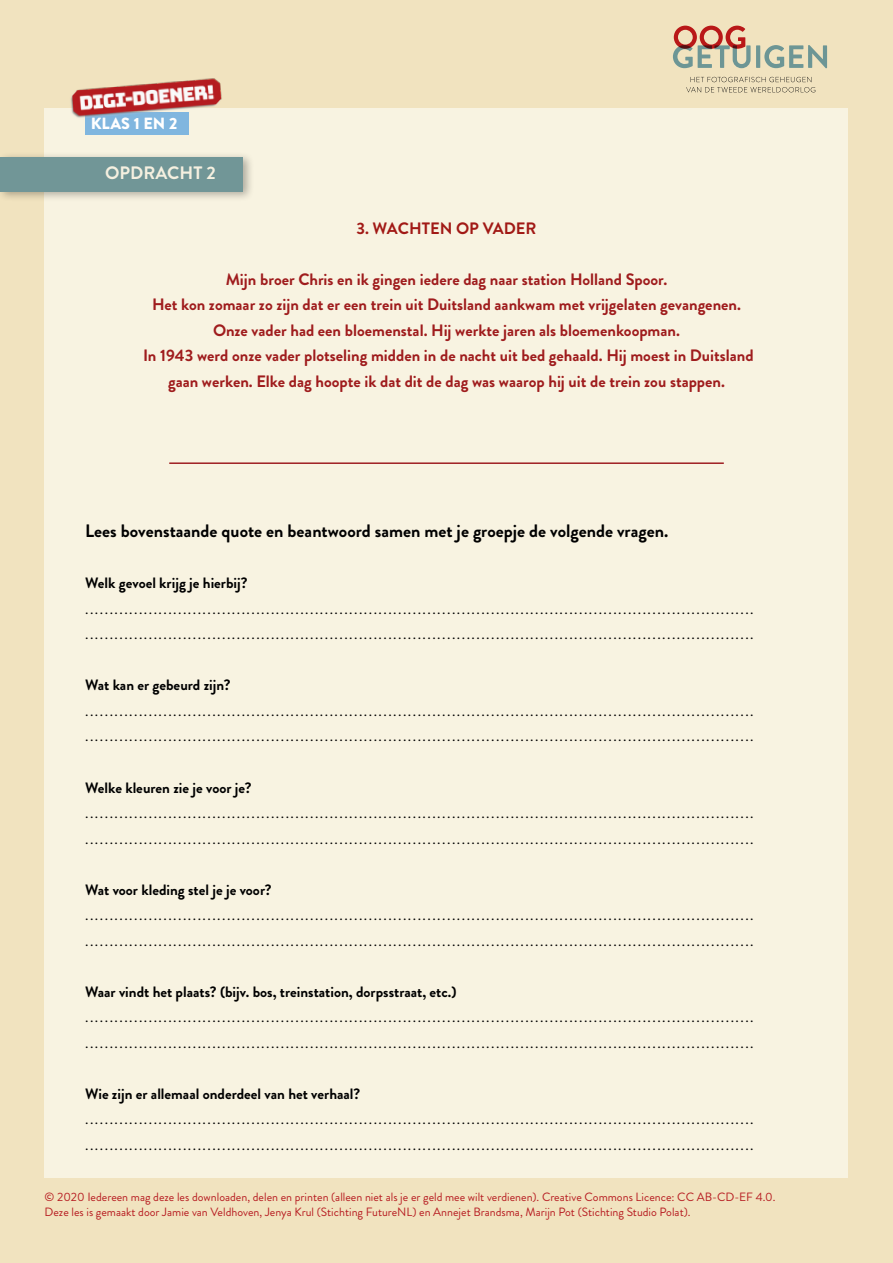
<style>
.page{position:relative;width:893px;height:1263px;background:#f1e3bf}
.page>*{position:absolute;margin:0;border:0;box-sizing:border-box;transform-origin:0 0}
.t1{font:700 18px "Brandon Grotesque";color:#000}
.t2{font:700 18px "Brandon Grotesque";color:#f5f0e0}
.t3{font:700 16.5px/25.5px "Brandon Grotesque";color:#9f1c1d;text-align:center}
.t4{font:700 16.5px "Brandon Grotesque";color:#a11915}
.t5{font:900 16.2px "Brandon Grotesque";letter-spacing:.01em;color:#fff}
.t6{font:15px/25.5px "Brandon Grotesque";color:#000}
.t7{font:700 15px "Brandon Grotesque";color:#000}
.t8{font:12px/14.4px "Brandon Grotesque";color:#b71c21}
</style>
<div class="page">
<div style="left:45px;top:109px;width:803px;height:1069px;background:#f8f3e1"></div>
<svg style="left:673px;top:26px;width:154px;height:42px"></svg>
<svg style="left:686px;top:77px;width:129px;height:15px"></svg>
<div style="left:85px;top:112px;width:103px;height:22px;background:#80b6df"></div>
<img style="left:60px;top:78px;width:166px;height:43px">
<div style="left:0;top:151px;width:255px;height:51px;background:#000;opacity:.3"></div>
<div style="left:0;top:157px;width:243px;height:35px;background:#719697"></div>
<hr style="left:169px;top:462px;width:555px;height:2px;background:#9e1e22">
<p class="t5" style="left:91px;top:112px;width:88px">KLAS 1 EN 2</p>
<p class="t2" style="left:105px;top:160px;width:112px">OPDRACHT 2</p>
<p class="t4" style="left:356px;top:216px;width:182px">3. WACHTEN OP VADER</p>
<p class="t3" style="left:143px;top:266px;width:612px">Mijn broer Chris en ik gingen iedere dag naar station Holland Spoor.<br>Het kon zomaar zo zijn dat er een trein uit Duitsland aankwam met vrijgelaten gevangenen.<br>Onze vader had een bloemenstal. Hij werkte jaren als bloemenkoopman.<br>In 1943 werd onze vader plotseling midden in de nacht uit bed gehaald. Hij moest in Duitsland gaan werken. Elke dag hoopte ik dat dit de dag was waarop hij uit de trein zou stappen.</p>
<p class="t1" style="left:85px;top:519px;width:585px">Lees bovenstaande quote en beantwoord samen met je groepje de volgende vragen.</p>
<p class="t7" style="left:85px;top:573px;width:164px">Welk gevoel krijg je hierbij?</p>
<p class="t6" style="left:85px;top:596px;width:670px">......................................................................................................................................... .........................................................................................................................................</p>
<p class="t7" style="left:85px;top:675px;width:147px">Wat kan er gebeurd zijn?</p>
<p class="t6" style="left:85px;top:698px;width:670px">......................................................................................................................................... .........................................................................................................................................</p>
<p class="t7" style="left:85px;top:777px;width:168px">Welke kleuren zie je voor je?</p>
<p class="t6" style="left:85px;top:800px;width:670px">......................................................................................................................................... .........................................................................................................................................</p>
<p class="t7" style="left:85px;top:879px;width:188px">Wat voor kleding stel je je voor?</p>
<p class="t6" style="left:85px;top:902px;width:670px">......................................................................................................................................... .........................................................................................................................................</p>
<p class="t7" style="left:85px;top:981px;width:373px">Waar vindt het plaats? (bijv. bos, treinstation, dorpsstraat, etc.)</p>
<p class="t6" style="left:85px;top:1004px;width:670px">......................................................................................................................................... .........................................................................................................................................</p>
<p class="t7" style="left:85px;top:1083px;width:277px">Wie zijn er allemaal onderdeel van het verhaal?</p>
<p class="t6" style="left:85px;top:1106px;width:670px">......................................................................................................................................... .........................................................................................................................................</p>
<p class="t8" style="left:45px;top:1190px;width:732px">© 2020 Iedereen mag deze les downloaden, delen en printen (alleen niet als je er geld mee wilt verdienen). Creative Commons Licence: CC AB-CD-EF 4.0.<br>Deze les is gemaakt door Jamie van Veldhoven, Jenya Krul (Stichting FutureNL) en Annejet Brandsma, Marijn Pot (Stichting Studio Polat).</p>
</div>
